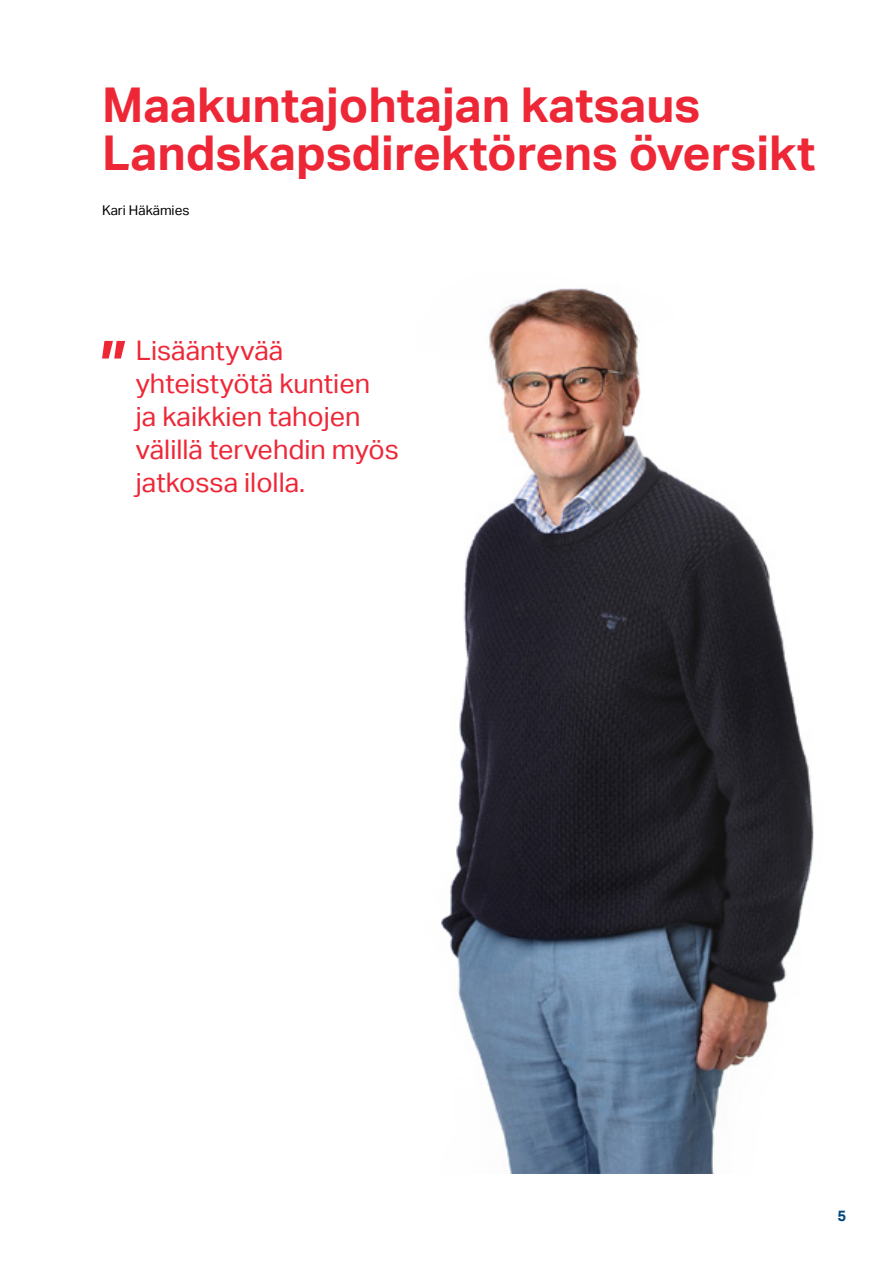
<style>
.page{position:relative;width:893px;height:1263px;background:#fff}
.page>*{position:absolute;margin:0;border:0;box-sizing:border-box;transform-origin:0 0}
.H2_alaotsikko{font:700 48px/48px "Aktiv Grotesk";color:#ee2737}
.Sitaatti{font:27px/33px "Aktiv Grotesk";color:#ee2737}
.t1{font:700 15px "Aktiv Grotesk";color:#004680}
.Leipäteksti{font:13.5px "Aktiv Grotesk";color:#000}
</style>
<div class="page">
<img style="left:440px;top:288px;width:374px;height:886px">
<svg style="left:102px;top:341px;width:23px;height:17px"></svg>
<h2 class="H2_alaotsikko" style="left:102px;top:82px;width:715px">Maakuntajohtajan katsaus<br>Landskapsdirektörens översikt</h2>
<p class="Leipäteksti" style="left:102px;top:202px;width:89px">Kari Häkämies</p>
<p class="Sitaatti" style="left:136px;top:334px;width:264px">Lisääntyvää yhteistyötä kuntien<br>ja kaikkien tahojen välillä tervehdin myös jatkossa ilolla.</p>
<p class="t1" style="left:837px;top:1206px;width:10px">5</p>
</div>
